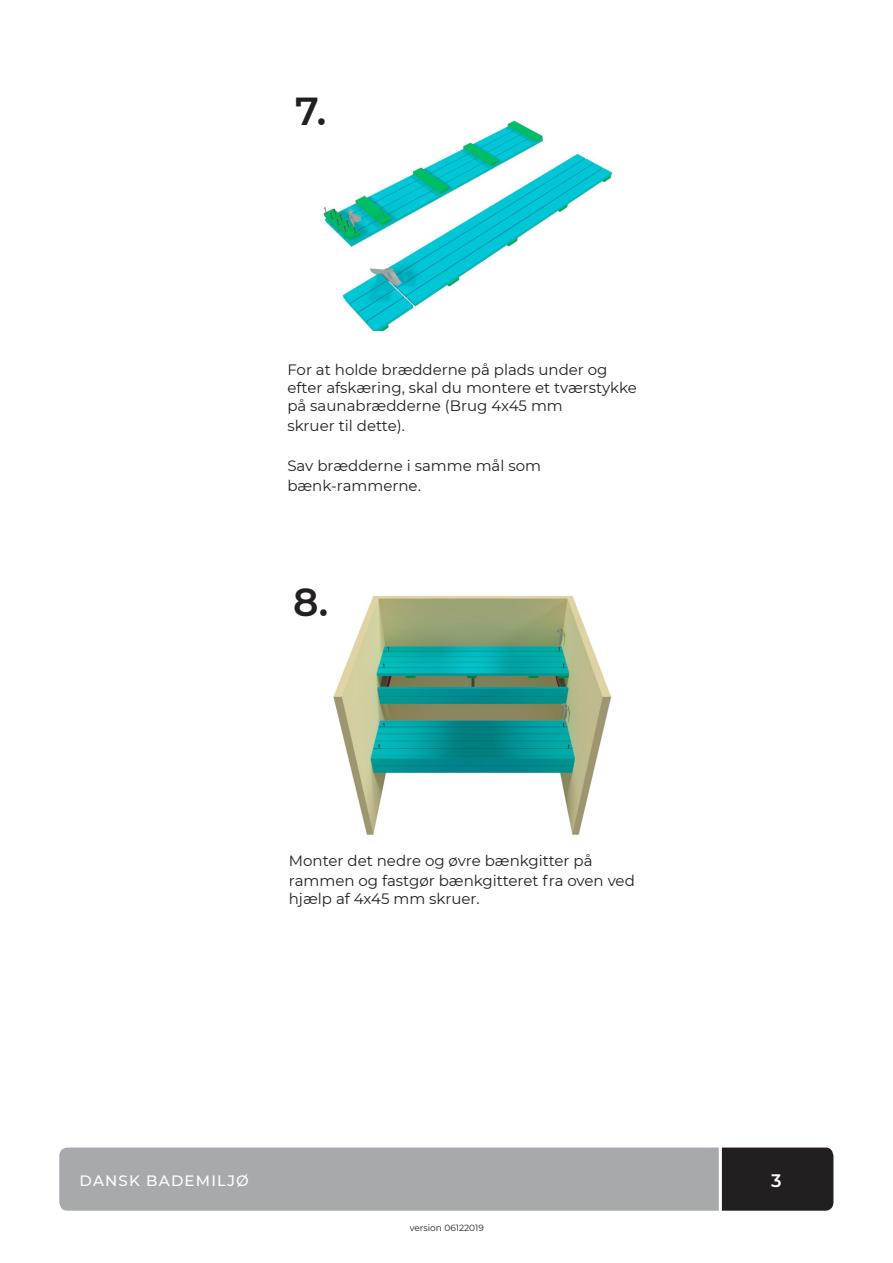
<style>
.page{position:relative;width:893px;height:1263px;background:#fff}
.page>*{position:absolute;margin:0;border:0;box-sizing:border-box;transform-origin:0 0}
.t1{font:600 39px "Montserrat";color:#231f20}
.t2{font:600 18px "Montserrat";color:#fff}
.t3{font:15px/18px "Montserrat";color:#231f20}
.t4{font:500 15px "Montserrat";letter-spacing:.08em;color:#fff}
.t5{font:9px "Montserrat";color:#231f20}
</style>
<div class="page">
<svg style="left:59px;top:1147px;width:774px;height:64px;background:#97989b"></svg>
<img style="left:333px;top:595px;width:279px;height:240px">
<img style="left:323px;top:120px;width:290px;height:211px">
<p class="t1" style="left:295px;top:83px;width:33px">7.</p>
<p class="t3" style="left:287px;top:360px;width:351px">For at holde brædderne på plads under og efter afskæring, skal du montere et tværstykke på saunabrædderne (Brug 4x45 mm</p>
<p class="t3" style="left:287px;top:416px;width:119px">skruer til dette).</p>
<p class="t3" style="left:287px;top:456px;width:255px">Sav brædderne i samme mål som</p>
<p class="t3" style="left:287px;top:476px;width:135px">bænk-rammerne.</p>
<p class="t1" style="left:293px;top:574px;width:37px">8.</p>
<p class="t3" style="left:289px;top:851px;width:305px">Monter det nedre og øvre bænkgitter på</p>
<p class="t3" style="left:289px;top:871px;width:347px">rammen og fastgør bænkgitteret fra oven ved hjælp af 4x45 mm skruer.</p>
<p class="t4" style="left:80px;top:1170px;width:171px">DANSK BADEMILJØ</p>
<p class="t2" style="left:771px;top:1167px;width:12px">3</p>
<p class="t5" style="left:410px;top:1222px;width:76px">version 06122019</p>
</div>
